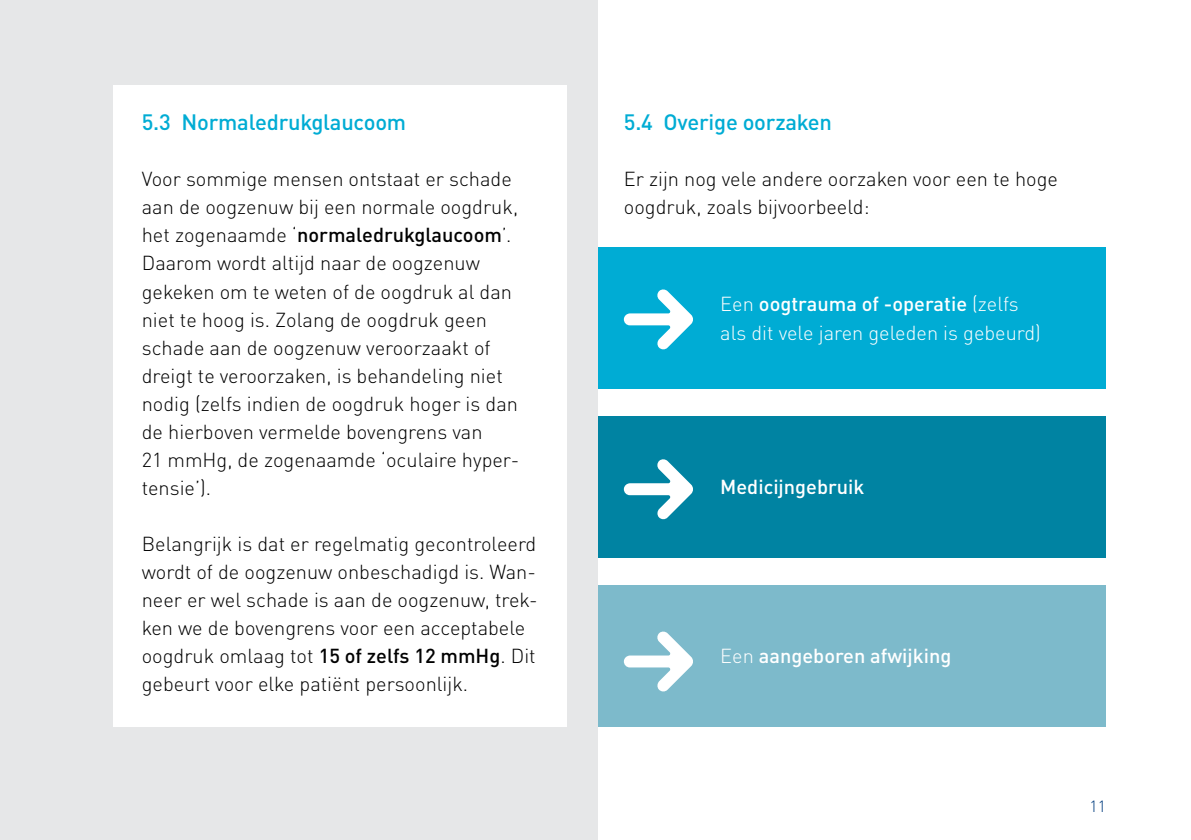
<style>
.page{position:relative;width:1191px;height:840px;background:#fff}
.page>*{position:absolute;margin:0;border:0;box-sizing:border-box;transform-origin:0 0}
.t1{font:500 22px "DINOT";letter-spacing:-.01em;color:#00acd4}
.t2{font:300 20px/28px "DINOT";color:#000}
.t3{font:300 20px/28px "DINOT";color:#fff}
.t4{font:500 20px "DINOT";color:#fff}
.t5{font:300 16px "DINOT";color:#003c7e}
.s1{font-weight:500}
.s2{font-weight:300}
</style>
<div class="page">
<div style="left:595px;top:247px;width:511px;height:141px;background:#00acd4"></div>
<svg style="left:623px;top:289px;width:70px;height:61px"></svg>
<div style="left:595px;top:415px;width:511px;height:142px;background:#0083a2"></div>
<svg style="left:623px;top:459px;width:70px;height:60px"></svg>
<div style="left:595px;top:584px;width:511px;height:142px;background:#7dbacb"></div>
<svg style="left:623px;top:631px;width:70px;height:60px"></svg>
<div style="left:0;top:0;width:597px;height:839px;background:#e6e7e8"></div>
<div style="left:113px;top:85px;width:454px;height:641px;background:#fff"></div>
<p class="t1" style="left:142px;top:108px;width:266px">5.3 Normaledrukglaucoom</p>
<p class="t2" style="left:142px;top:165px;width:379px">Voor sommige mensen ontstaat er schade aan de oogzenuw bij een normale oogdruk, het zogenaamde ‘<span class="s1">normaledrukglaucoom</span>’.<br>Daarom wordt altijd naar de oogzenuw gekeken om te weten of de oogdruk al dan niet te hoog is. Zolang de oogdruk geen schade aan de oogzenuw veroorzaakt of dreigt te veroorzaken, is behandeling niet nodig (zelfs indien de oogdruk hoger is dan de hierboven vermelde bovengrens van<br>21 mmHg, de zogenaamde ‘oculaire hyper&shy;tensie’).</p>
<p class="t2" style="left:142px;top:529px;width:397px">Belangrijk is dat er regelmatig gecontroleerd wordt of de oogzenuw onbeschadigd is. Wan&shy;neer er wel schade is aan de oogzenuw, trek&shy;ken we de bovengrens voor een acceptabele oogdruk omlaag tot <span class="s1">15 of zelfs 12 mmHg</span>. Dit gebeurt voor elke patiënt persoonlijk.</p>
<p class="t1" style="left:624px;top:108px;width:210px">5.4 Overige oorzaken</p>
<p class="t2" style="left:624px;top:165px;width:436px">Er zijn nog vele andere oorzaken voor een te hoge oogdruk, zoals bijvoorbeeld:</p>
<p class="t3" style="left:720px;top:290px;width:322px">Een <span class="s1">oogtrauma of -operatie</span> (zelfs als dit vele jaren geleden is gebeurd)</p>
<p class="t4" style="left:720px;top:474px;width:146px">Medicijngebruik</p>
<p class="t4" style="left:720px;top:642px;width:233px"><span class="s2">Een</span> aangeboren afwijking</p>
<p class="t5" style="left:1089px;top:795px;width:18px">11</p>
</div>
